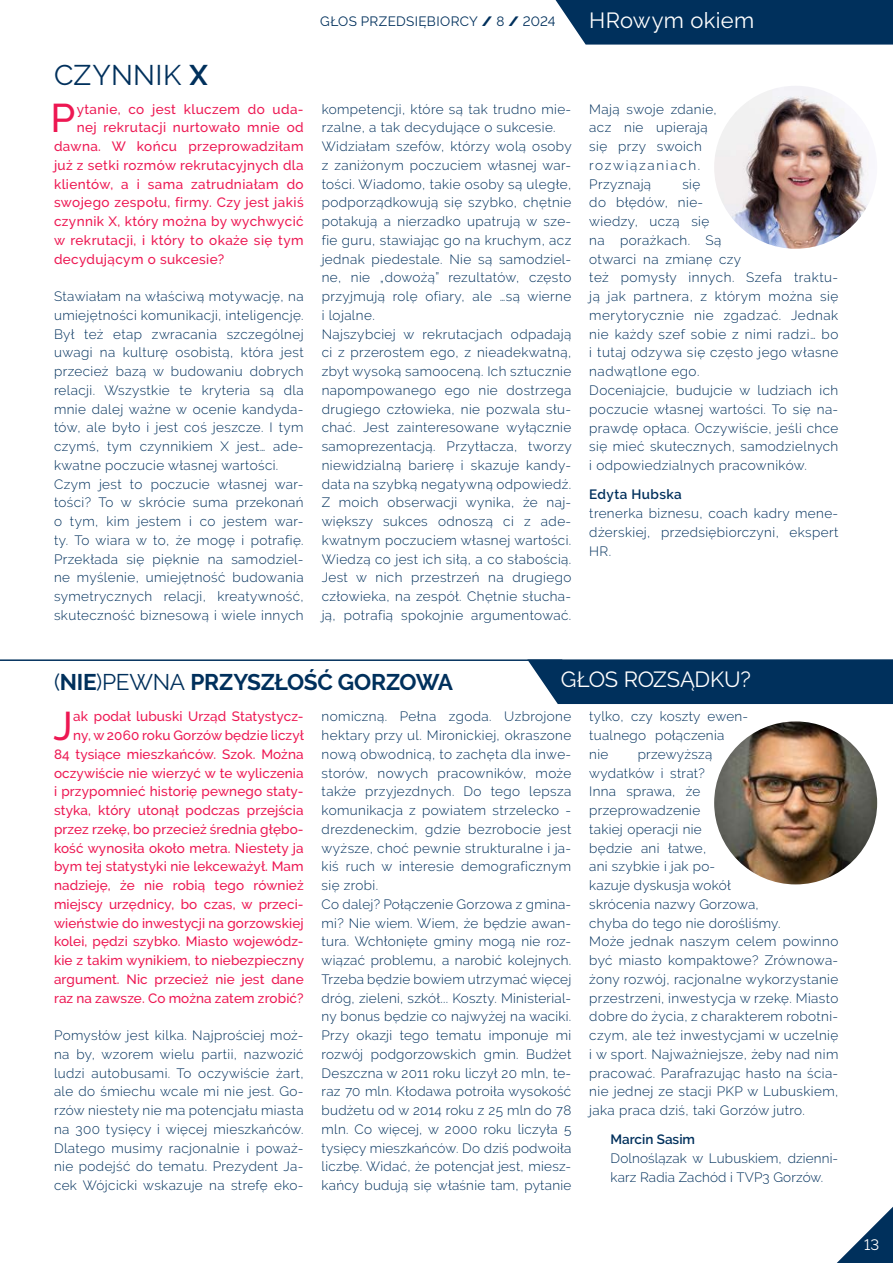
<style>
.page{position:relative;width:893px;height:1263px;background:#fff}
.page>*{position:absolute;margin:0;border:0;box-sizing:border-box;transform-origin:0 0}
.t1{font:500 39.9px "Raleway";color:#ed1752}
.t2{font:28.35px "Raleway";color:#00305c}
.t3{font:700 22.65px "Raleway";letter-spacing:-.015em;color:#00305c}
.t4{font:22.65px "Raleway";color:#00305c}
.t5{font:21.9px "Raleway";letter-spacing:.015em;color:#fff}
.t6{font:15px "Raleway";color:#fff}
.t7{font:300 13.5px/18.8px "Raleway";letter-spacing:.03em;color:#00305c}
.t8{font:500 13.5px/18.8px "Raleway";letter-spacing:.01em;color:#ed1752;text-align:right}
.t9{font:500 13.5px "Raleway";letter-spacing:.03em;color:#ed1752}
.t10{font:300 13.5px/18.8px "Raleway";letter-spacing:.01em;color:#00305c}
.t11{font:13.5px "Raleway";letter-spacing:.025em;color:#00305c}
.t12{font:600 13.5px "Raleway";letter-spacing:.03em;color:#00305c}
.s1{font-weight:700}
.s2{font-weight:900}
</style>
<div class="page">
<svg style="left:837px;top:1207px;width:56px;height:56px"></svg>
<div style="left:556px;top:0;width:337px;height:45px;background:#00305c"></div>
<hr style="left:0;top:659px;width:562px;height:2px;background:#00305c">
<img style="left:714px;top:86px;width:163px;height:163px;border-radius:81px">
<img style="left:714px;top:721px;width:163px;height:163px;border-radius:81px">
<div style="left:527px;top:659px;width:366px;height:45px;background:#00305c"></div>
<h2 class="t2" style="left:54px;top:58px;width:38px">CZYNNI</h2>
<h2 class="t2" style="left:163px;top:58px;width:46px">K <span class="s1">X</span></h2>
<h1 class="t1" style="left:51px;top:95px;width:26px">P</h1>
<p class="t9" style="left:77px;top:101px;width:228px">ytanie, co jest kluczem do uda-</p>
<p class="t9" style="left:77px;top:120px;width:228px">nej rekrutacji nurtowało mnie od</p>
<p class="t9" style="left:54px;top:139px;width:251px">dawna. W końcu przeprowadziłam</p>
<p class="t9" style="left:54px;top:157px;width:251px">już z setki rozmów rekrutacyjnych dla</p>
<p class="t9" style="left:54px;top:176px;width:251px">klientów, a i sama zatrudniałam do</p>
<p class="t9" style="left:54px;top:195px;width:251px">swojego zespołu, firmy. Czy jest jakiś</p>
<p class="t9" style="left:54px;top:214px;width:251px">czynnik X, który można by wychwycić</p>
<p class="t9" style="left:54px;top:232px;width:251px">w rekrutacji, i który to okaże się tym</p>
<p class="t9" style="left:54px;top:251px;width:172px">decydującym o sukcesie?</p>
<p class="t7" style="left:54px;top:287px;width:251px">Stawiałam na właściwą motywację, na umiejętności komunikacji, inteligencję.<br>Był też etap zwracania szczególnej uwagi na kulturę osobistą, która jest przecież bazą w budowaniu dobrych relacji. Wszystkie te kryteria są dla mnie dalej ważne w ocenie kandyda&shy;tów, ale było i jest coś jeszcze. I tym czymś, tym czynnikiem X jest… ade&shy;kwatne poczucie własnej wartości.<br>Czym jest to poczucie własnej war&shy;tości? To w skrócie suma przekonań o tym, kim jestem i co jestem war&shy;ty. To wiara w to, że mogę i potrafię.<br>Przekłada się pięknie na samodziel&shy;ne myślenie, umiejętność budowania symetrycznych relacji, kreatywność, skuteczność biznesową i wiele innych</p>
<p class="t11" style="left:320px;top:13px;width:237px">GŁOS PRZEDSIĘBIORCY <span class="s2">/</span> 8 <span class="s2">/</span> 2024</p>
<h3 class="t5" style="left:589px;top:8px;width:167px">HROWYM OKIEM</h3>
<p class="t7" style="left:322px;top:99px;width:252px">kompetencji, które są tak trudno mie&shy;rzalne, a tak decydujące o sukcesie.<br>Widziałam szefów, którzy wolą osoby z zaniżonym poczuciem własnej war&shy;tości. Wiadomo, takie osoby są uległe, podporządkowują się szybko, chętnie potakują a nierzadko upatrują w sze&shy;fie guru, stawiając go na kruchym, acz jednak piedestale. Nie są samodziel&shy;ne, nie „dowożą” rezultatów, często przyjmują rolę ofiary, ale …są wierne i lojalne.<br>Najszybciej w rekrutacjach odpadają ci z przerostem ego, z nieadekwatną, zbyt wysoką samooceną. Ich sztucznie napompowanego ego nie dostrzega drugiego człowieka, nie pozwala słu&shy;chać. Jest zainteresowane wyłącznie samoprezentacją. Przytłacza, tworzy niewidzialną barierę i skazuje kandy&shy;data na szybką negatywną odpowiedź.<br>Z moich obserwacji wynika, że naj&shy;większy sukces odnoszą ci z ade&shy;kwatnym poczuciem własnej wartości.<br>Wiedzą co jest ich siłą, a co słabością.<br>Jest w nich przestrzeń na drugiego człowieka, na zespół. Chętnie słucha&shy;ją, potrafią spokojnie argumentować.</p>
<p class="t7" style="left:589px;top:99px;width:129px">Mają swoje zdanie, acz nie upierają się przy swoich rozwiązaniach.<br>Przyznają</p>
<p class="t7" style="left:589px;top:174px;width:251px;text-indent:93px">się<br>do błędów, nie-<br>wiedzy, uczą się<br>na porażkach. Są<br>otwarci na zmianę czy<br>też pomysły innych. Szefa traktu&shy;ją jak partnera, z którym można się merytorycznie nie zgadzać. Jednak nie każdy szef sobie z nimi radzi… bo i tutaj odzywa się często jego własne nadwątlone ego.<br>Doceniajcie, budujcie w ludziach ich poczucie własnej wartości. To się na&shy;prawdę opłaca. Oczywiście, jeśli chce się mieć skutecznych, samodzielnych i odpowiedzialnych pracowników.</p>
<p class="t12" style="left:589px;top:487px;width:94px">Edyta Hubska</p>
<p class="t7" style="left:589px;top:504px;width:251px;text-align:justify">trenerka biznesu, coach kadry mene&shy;dżerskiej, przedsiębiorczyni, ekspert HR.</p>
<h3 class="t4" style="left:54px;top:669px;width:66px">(<span class="s1">NIE</span>)PEWNA</h3>
<h3 class="t3" style="left:191px;top:669px;width:264px">PRZYSZŁOŚĆ GORZOWA</h3>
<h3 class="t5" style="left:561px;top:667px;width:31px">GŁOS</h3>
<h3 class="t5" style="left:624px;top:667px;width:15px">ROZS</h3>
<h3 class="t5" style="left:680px;top:667px;width:30px">ĄDKU</h3>
<h3 class="t5" style="left:740px;top:667px;width:12px">?</h3>
<p class="t8" style="left:54px;top:707px;width:252px">ak podał lubuski Urząd Statystycz&shy;ny, w 2060 roku Gorzów będzie liczył<br>84 tysiące mieszkańców. Szok. Można oczywiście nie wierzyć w te wyliczenia i przypomnieć historię pewnego staty&shy;styka, który utonął podczas przejścia przez rzekę, bo przecież średnia głębo&shy;kość wynosiła około metra. Niestety ja bym tej statystyki nie lekceważył. Mam nadzieję, że nie robią tego również miejscy urzędnicy, bo czas, w przeci&shy;wieństwie do inwestycji na gorzowskiej kolei, pędzi szybko. Miasto wojewódz&shy;kie z takim wynikiem, to niebezpieczny argument. Nic przecież nie jest dane raz na zawsze. Co można zatem zrobić?</p>
<p class="t7" style="left:54px;top:1026px;width:251px;text-align:justify">Pomysłów jest kilka. Najprościej moż&shy;na by, wzorem wielu partii, nazwozić ludzi autobusami. To oczywiście żart, ale do śmiechu wcale mi nie jest. Go&shy;rzów niestety nie ma potencjału miasta na 300 tysięcy i więcej mieszkańców.<br>Dlatego musimy racjonalnie i poważ&shy;nie podejść do tematu. Prezydent Ja&shy;cek Wójcicki wskazuje na strefę eko-</p>
<h1 class="t1" style="left:54px;top:703px;width:21px">J</h1>
<p class="t7" style="left:322px;top:707px;width:251px">nomiczną. Pełna zgoda. Uzbrojone hektary przy ul. Mironickiej, okraszone nową obwodnicą, to zachęta dla inwe&shy;storów, nowych pracowników, może także przyjezdnych. Do tego lepsza komunikacja z powiatem strzelecko - drezdeneckim, gdzie bezrobocie jest wyższe, choć pewnie strukturalne i ja&shy;kiś ruch w interesie demograficznym się zrobi.<br>Co dalej? Połączenie Gorzowa z gmina&shy;mi? Nie wiem. Wiem, że będzie awan&shy;tura. Wchłonięte gminy mogą nie roz&shy;wiązać problemu, a narobić kolejnych.<br>Trzeba będzie bowiem utrzymać więcej dróg, zieleni, szkół... Koszty. Ministerial&shy;ny bonus będzie co najwyżej na waciki.<br>Przy okazji tego tematu imponuje mi rozwój podgorzowskich gmin. Budżet Deszczna w 2011 roku liczył 20 mln, te&shy;raz 70 mln. Kłodawa potroiła wysokość budżetu od w 2014 roku z 25 mln do 78 mln. Co więcej, w 2000 roku liczyła 5 tysięcy mieszkańców. Do dziś podwoiła liczbę. Widać, że potencjał jest, miesz&shy;kańcy budują się właśnie tam, pytanie</p>
<p class="t7" style="left:589px;top:707px;width:160px">tylko, czy koszty ewen&shy;tualnego połączenia<br>nie</p>
<p class="t7" style="left:589px;top:745px;width:251px;text-indent:48px">przewyższą<br>wydatków i strat?<br>Inna sprawa, że<br>przeprowadzenie<br>takiej operacji nie<br>będzie ani łatwe,<br>ani szybkie i jak po-<br>kazuje dyskusja wokół<br>skrócenia nazwy Gorzowa,<br>chyba do tego nie dorośliśmy.<br>Może jednak naszym celem powinno być miasto kompaktowe? Zrównowa&shy;żony rozwój, racjonalne wykorzystanie przestrzeni, inwestycja w rzekę. Miasto dobre do życia, z charakterem robotni&shy;czym, ale też inwestycjami w uczelnię i w sport. Najważniejsze, żeby nad nim pracować. Parafrazując hasło na ścia&shy;nie jednej ze stacji PKP w Lubuskiem, jaka praca dziś, taki Gorzów jutro.</p>
<p class="t12" style="left:611px;top:1132px;width:86px">Marcin Sasim</p>
<p class="t10" style="left:611px;top:1149px;width:229px">Dolnoślązak w Lubuskiem, dzienni&shy;karz Radia Zachód i TVP3 Gorzów.</p>
<p class="t6" style="left:864px;top:1236px;width:17px">13</p>
</div>
